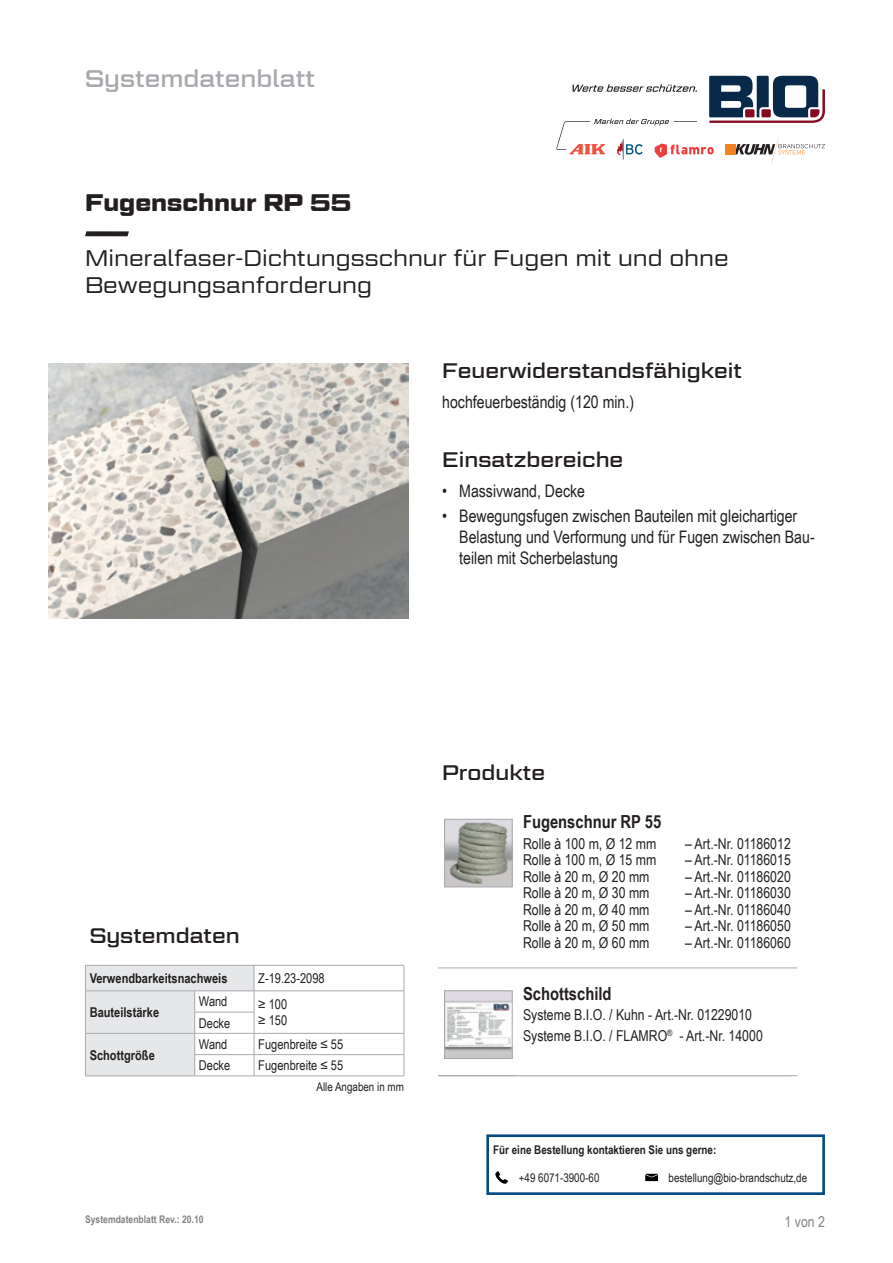
<style>
.page{position:relative;width:893px;height:1263px;background:#fff}
.page>*{position:absolute;margin:0;border:0;box-sizing:border-box;transform-origin:0 0}
.t1{font:24px "Geom Graphic";color:#a8a9ad}
.t2{font:700 24px "Geom Graphic";color:#231f20}
.t3{font:300 22.5px/27px "Geom Graphic";color:#231f20}
.t4{font:21px "Geom Graphic";color:#231f20}
.t5{font:700 18px "Arial Narrow";color:#231f20}
.t6{font:17.25px/20.7px "Arial Narrow";color:#231f20}
.t7{font:15px/20.7px "Arial Narrow";color:#231f20}
.t8{font:15px "Arial Narrow";color:#808285}
.t9{font:13.5px "Arial Narrow";color:#231f20}
.t10{font:700 13.5px "Arial Narrow";color:#231f20}
.t11{font:12px "Arial Narrow";color:#231f20}
.t12{font:700 12px "Arial Narrow";color:#231f20}
.t13{font:700 10.5px "Arial Narrow";color:#808285}
</style>
<div class="page">
<svg style="left:85px;top:964px;width:319px;height:111px"></svg>
<hr style="left:254px;top:1033px;width:150px;height:1px;background:#a8a9ad">
<hr style="left:254px;top:1054px;width:150px;height:1px;background:#a8a9ad">
<hr style="left:254px;top:1075px;width:150px;height:1px;background:#a8a9ad">
<hr style="left:254px;top:965px;width:150px;height:1px;background:#a8a9ad">
<svg style="left:85px;top:965px;width:170px;height:111px"></svg>
<svg style="left:404px;top:965px;width:1px;height:111px"></svg>
<hr style="left:254px;top:990px;width:150px;height:1px;background:#a8a9ad">
<img style="left:49px;top:364px;width:359px;height:254px">
<hr style="left:519px;top:968px;width:278px;height:1px;background:#a8a9ad">
<hr style="left:519px;top:1075px;width:278px;height:1px;background:#a8a9ad">
<hr style="left:438px;top:968px;width:81px;height:1px;background:#a8a9ad">
<img style="left:446px;top:821px;width:64px;height:64px">
<div style="left:444px;top:819px;width:68px;height:68px;border:1px solid #a8a9ad"></div>
<hr style="left:438px;top:1075px;width:81px;height:1px;background:#a8a9ad">
<img style="left:446px;top:993px;width:64px;height:64px">
<div style="left:444px;top:991px;width:68px;height:68px;border:1px solid #a8a9ad"></div>
<svg style="left:556px;top:76px;width:269px;height:88px"></svg>
<svg style="left:85px;top:231px;width:44px;height:5px"></svg>
<svg style="left:495px;top:1171px;width:13px;height:13px"></svg>
<svg style="left:645px;top:1174px;width:13px;height:7px"></svg>
<div style="left:486px;top:1134px;width:339px;height:61px;border:3px solid #054985"></div>
<h1 class="t1" style="left:85px;top:63px;width:232px">Systemdatenblatt</h1>
<h1 class="t2" style="left:85px;top:188px;width:268px">Fugenschnur RP 55</h1>
<h2 class="t3" style="left:85px;top:244px;width:645px">Mineralfaser-Dichtungsschnur für Fugen mit und ohne<br>Bewegungsanforderung</h2>
<h3 class="t4" style="left:442px;top:357px;width:301px">Feuerwiderstandsfähigkeit</h3>
<p class="t6" style="left:442px;top:391px;width:193px">hochfeuerbeständig (120 min.)</p>
<h3 class="t4" style="left:442px;top:447px;width:183px">Einsatzbereiche</h3>
<p class="t6" style="left:442px;top:480px;width:144px">• Massivwand, Decke</p>
<p class="t6" style="left:459px;top:505px;width:357px;text-indent:-17px">• Bewegungsfugen zwischen Bauteilen mit gleichartiger<br>Belastung und Verformung und für Fugen zwischen Bau&shy;teilen mit Scherbelastung</p>
<h3 class="t4" style="left:90px;top:923px;width:152px">Systemdaten</h3>
<p class="t10" style="left:90px;top:968px;width:139px">Verwendbarkeitsnachweis</p>
<p class="t9" style="left:258px;top:968px;width:68px">Z-19.23-2098</p>
<p class="t10" style="left:90px;top:1002px;width:71px">Bauteilstärke</p>
<p class="t9" style="left:199px;top:992px;width:30px">Wand</p>
<p class="t9" style="left:258px;top:994px;width:30px">≥ 100</p>
<p class="t9" style="left:199px;top:1013px;width:33px">Decke</p>
<p class="t9" style="left:258px;top:1010px;width:30px">≥ 150</p>
<p class="t10" style="left:90px;top:1044px;width:67px">Schottgröße</p>
<p class="t9" style="left:199px;top:1034px;width:30px">Wand</p>
<p class="t9" style="left:258px;top:1034px;width:86px">Fugenbreite ≤ 55</p>
<p class="t9" style="left:199px;top:1055px;width:33px">Decke</p>
<p class="t9" style="left:258px;top:1055px;width:86px">Fugenbreite ≤ 55</p>
<p class="t11" style="left:316px;top:1078px;width:89px">Alle Angaben in mm</p>
<h3 class="t4" style="left:442px;top:760px;width:104px">Produkte</h3>
<p class="t5" style="left:523px;top:808px;width:140px">Fugenschnur RP 55</p>
<p class="t7" style="left:523px;top:832px;width:135px">Rolle à 100 m, Ø 12 mm</p>
<p class="t7" style="left:685px;top:832px;width:107px">– Art.-Nr. 01186012</p>
<p class="t7" style="left:523px;top:849px;width:135px">Rolle à 100 m, Ø 15 mm</p>
<p class="t7" style="left:685px;top:849px;width:107px">– Art.-Nr. 01186015</p>
<p class="t7" style="left:523px;top:865px;width:128px">Rolle à 20 m, Ø 20 mm</p>
<p class="t7" style="left:685px;top:865px;width:107px">– Art.-Nr. 01186020</p>
<p class="t7" style="left:523px;top:882px;width:128px">Rolle à 20 m, Ø 30 mm</p>
<p class="t7" style="left:685px;top:882px;width:107px">– Art.-Nr. 01186030</p>
<p class="t7" style="left:523px;top:898px;width:128px">Rolle à 20 m, Ø 40 mm</p>
<p class="t7" style="left:685px;top:898px;width:107px">– Art.-Nr. 01186040</p>
<p class="t7" style="left:523px;top:915px;width:128px">Rolle à 20 m, Ø 50 mm</p>
<p class="t7" style="left:685px;top:915px;width:107px">– Art.-Nr. 01186050</p>
<p class="t7" style="left:523px;top:931px;width:128px">Rolle à 20 m, Ø 60 mm</p>
<p class="t7" style="left:685px;top:931px;width:107px">– Art.-Nr. 01186060</p>
<p class="t5" style="left:523px;top:979px;width:90px">Schottschild</p>
<p class="t7" style="left:523px;top:1004px;width:241px">Systeme B.I.O. / Kuhn - Art.-Nr. 01229010<br>Systeme B.I.O. / FLAMRO<sup>®</sup> - Art.-Nr. 14000</p>
<p class="t12" style="left:493px;top:1141px;width:225px">Für eine Bestellung kontaktieren Sie uns gerne:</p>
<p class="t11" style="left:519px;top:1169px;width:82px">+49 6071-3900-60</p>
<p class="t11" style="left:669px;top:1169px;width:140px">bestellung@bio-brandschutz,de</p>
<p class="t13" style="left:85px;top:1212px;width:120px">Systemdatenblatt Rev.: 20.10</p>
<p class="t8" style="left:785px;top:1210px;width:42px">1 von 2</p>
</div>
